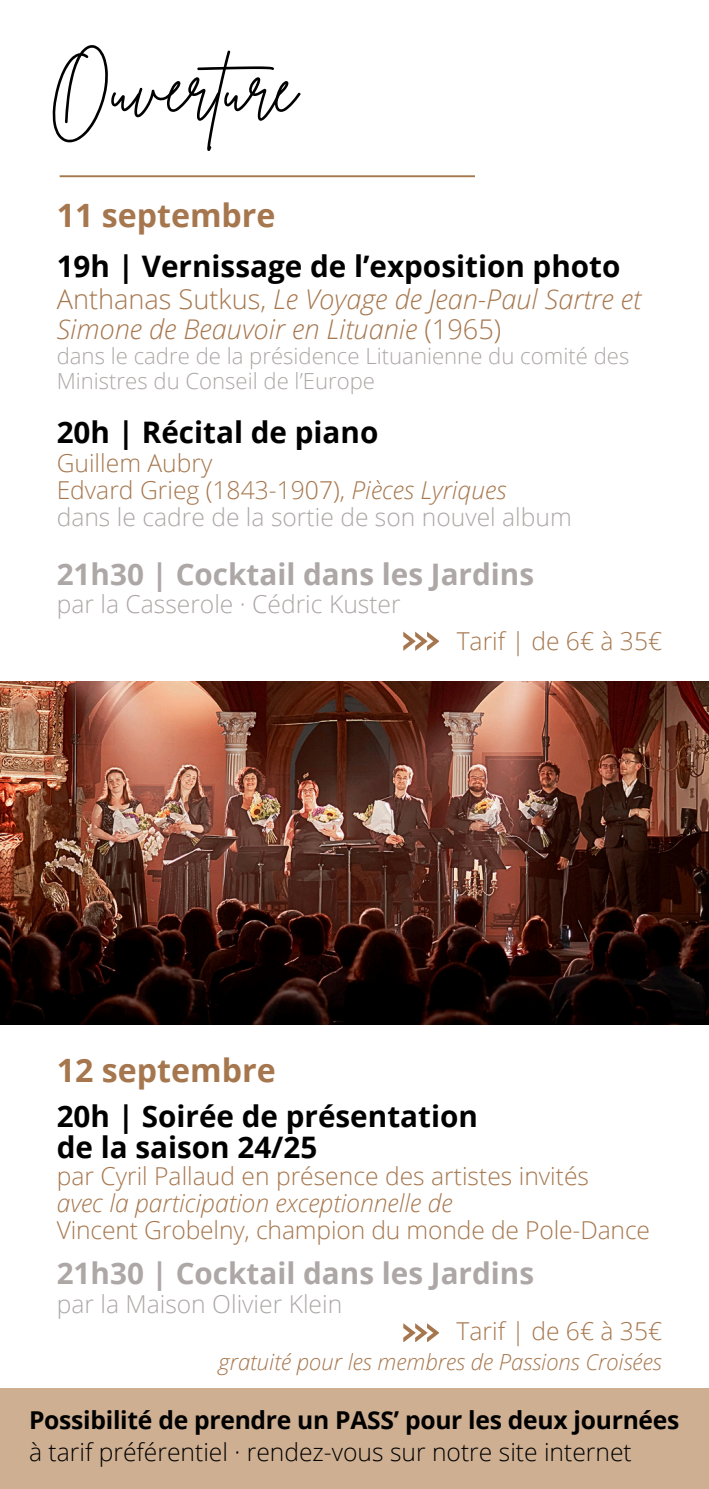
<style>
.page{position:relative;width:709px;height:1489px;background:#fff}
.page>*{position:absolute;margin:0;border:0;box-sizing:border-box;transform-origin:0 0}
.t1{font:68.25px "Brittany Signature";color:#000}
.t2{font:700 32.25px "Open Sans";color:#a6774e}
.t3{font:700 29.75px/31.5px "Open Sans";color:#000}
.t4{font:700 29.75px "Open Sans";color:#ada7a6}
.t5{font:italic 300 27.25px/30px "Open Sans";color:#a6774e}
.t6{font:300 24.75px/26.5px "Open Sans";color:#a6774e}
.t7{font:300 24.75px/27.2px "Open Sans";color:#ada7a6}
.t8{font:300 24.75px/32px "Open Sans";color:#000}
.t9{font:300 22.25px/24.2px "Open Sans";color:#ada7a6}
.t10{font:italic 300 22.25px "Open Sans";color:#a6774e}
.s1{font-style:normal}
.s2{color:#a6774e}
.s3{font-style:italic;color:#a6774e}
.s4{font-style:italic}
.s5{font-weight:700}
</style>
<div class="page">
<hr style="left:60px;top:175px;width:415px;height:2px;background:#a6774e">
<svg style="left:403px;top:1323px;width:36px;height:19px"></svg>
<div style="left:0;top:1388px;width:709px;height:101px;background:#ceaf92"></div>
<img style="left:0;top:681px;width:709px;height:344px">
<svg style="left:403px;top:632px;width:36px;height:18px"></svg>
<p class="t1" style="left:49px;top:43px;width:249px">Ouverture</p>
<p class="t2" style="left:57px;top:193px;width:220px">11 septembre</p>
<h4 class="t3" style="left:57px;top:250px;width:565px">19h | Vernissage de l’exposition photo</h4>
<h3 class="t5" style="left:57px;top:283px;width:586px"><span class="s1">Anthanas Sutkus,</span> Le Voyage de Jean-Paul Sartre et<br>Simone de Beauvoir en Lituanie <span class="s1">(1965)</span></h3>
<p class="t9" style="left:57px;top:344px;width:574px">dans le cadre de la présidence Lituanienne du comité des<br>Ministres du Conseil de l’Europe</p>
<h4 class="t3" style="left:57px;top:416px;width:323px">20h | Récital de piano</h4>
<h4 class="t7" style="left:57px;top:448px;width:516px"><span class="s2">Guillem Aubry<br>Edvard Grieg (1843-1907),</span> <span class="s3">Pièces Lyriques<br></span>dans le cadre de la sortie de son nouvel album</h4>
<p class="t4" style="left:57px;top:553px;width:479px">21h30 | Cocktail dans les Jardins</p>
<p class="t7" style="left:57px;top:590px;width:345px">par la Casserole · Cédric Kuster</p>
<p class="t6" style="left:457px;top:627px;width:207px">Tarif | de 6€ à 35€</p>
<h2 class="t2" style="left:57px;top:1048px;width:220px">12 septembre</h2>
<h4 class="t3" style="left:57px;top:1099px;width:423px">20h | Soirée de présentation de la saison 24/25</h4>
<h4 class="t6" style="left:57px;top:1162px;width:595px">par Cyril Pallaud en présence des artistes invités<br><span class="s4">avec la participation exceptionnelle de<br></span>Vincent Grobelny, champion du monde de Pole-Dance</h4>
<h3 class="t4" style="left:57px;top:1252px;width:479px">21h30 | Cocktail dans les Jardins</h3>
<h3 class="t7" style="left:57px;top:1289px;width:287px">par la Maison Olivier Klein</h3>
<h1 class="t6" style="left:456px;top:1317px;width:207px">Tarif | de 6€ à 35€</h1>
<h2 class="t10" style="left:219px;top:1346px;width:444px">gratuité pour les membres de Passions Croisées</h2>
<p class="t8" style="left:29px;top:1403px;width:652px"><span class="s5">Possibilité de prendre un PASS’ pour les deux journées </span>à tarif préférentiel · rendez-vous sur notre site internet</p>
</div>
